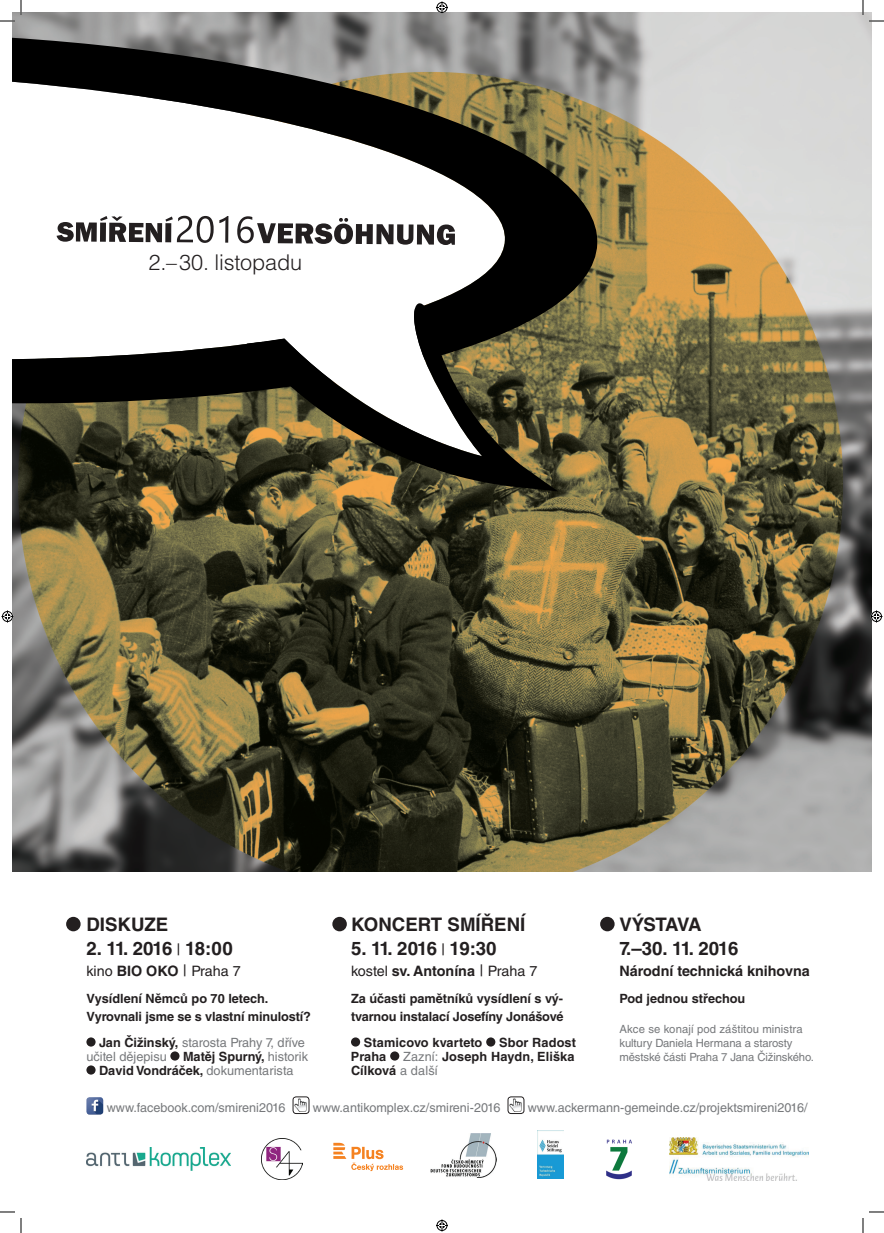
<style>
.page{position:relative;width:884px;height:1233px;background:#fff}
.page>*{position:absolute;margin:0;border:0;box-sizing:border-box;transform-origin:0 0}
.t1{font:300 21.7px "Helvetica LT Std";letter-spacing:-.01em;color:#231f20}
.t2{font:700 18.7px "Helvetica LT Std";letter-spacing:-.035em;color:#231f20}
.t3{font:700 18.7px "Helvetica LT Std";color:#231f20}
.t4{font:700 18.7px/23.7px "Helvetica LT Std";letter-spacing:-.05em;color:#231f20}
.t5{font:14.4px "Helvetica LT Std";color:#231f20}
.t6{font:700 14.4px "Helvetica LT Std";color:#231f20}
.t7{font:700 12.7px/17.2px "Helvetica LT Std";color:#231f20}
.t8{font:12.7px/14px "Helvetica LT Std";color:#76787b}
.t9{font:12.6px "Helvetica LT Std";color:#76787b}
.t10{font:11.3px/14.1px "Helvetica LT Std";letter-spacing:-.01em;color:#76787b}
.s1{font-weight:400;font-size:15.8px}
.s2{font-weight:700}
.s3{font-size:15.8px}
.s4{font-weight:700;color:#231f20}
.s5{font-weight:400;color:#76787b}
</style>
<div class="page">
<img style="left:12px;top:12px;width:859px;height:859px">
<div style="left:86px;top:1037px;width:10px;height:9px;background:#231f20;border-radius:50%"></div>
<div style="left:170px;top:1051px;width:9px;height:9px;background:#231f20;border-radius:50%"></div>
<div style="left:86px;top:1065px;width:10px;height:9px;background:#231f20;border-radius:50%"></div>
<div style="left:351px;top:1037px;width:9px;height:9px;background:#231f20;border-radius:50%"></div>
<div style="left:486px;top:1037px;width:9px;height:9px;background:#231f20;border-radius:50%"></div>
<div style="left:390px;top:1051px;width:9px;height:9px;background:#231f20;border-radius:50%"></div>
<div style="left:66px;top:917px;width:15px;height:14px;background:#231f20;border-radius:50%"></div>
<div style="left:332px;top:917px;width:15px;height:14px;background:#231f20;border-radius:50%"></div>
<div style="left:600px;top:917px;width:15px;height:14px;background:#231f20;border-radius:50%"></div>
<img style="left:86px;top:1097px;width:17px;height:17px">
<div style="left:293px;top:1096px;width:16px;height:17px;border:1px solid #231f20;border-radius:3px"></div>
<svg style="left:295px;top:1098px;width:11px;height:13px"></svg>
<div style="left:508px;top:1096px;width:16px;height:17px;border:1px solid #231f20;border-radius:3px"></div>
<svg style="left:510px;top:1098px;width:11px;height:13px"></svg>
<img style="left:430px;top:1133px;width:67px;height:44px">
<img style="left:669px;top:1137px;width:139px;height:43px">
<img style="left:537px;top:1130px;width:27px;height:48px">
<img style="left:262px;top:1138px;width:41px;height:41px">
<img style="left:86px;top:1147px;width:145px;height:23px">
<img style="left:606px;top:1139px;width:26px;height:41px">
<svg style="left:333px;top:1142px;width:70px;height:29px"></svg>
<svg style="left:12px;top:38px;width:589px;height:368px"></svg>
<svg style="left:226px;top:266px;width:256px;height:190px"></svg>
<svg style="left:247px;top:295px;width:311px;height:196px"></svg>
<svg style="left:0;top:1211px;width:15px;height:1px"></svg>
<svg style="left:869px;top:1211px;width:15px;height:1px"></svg>
<svg style="left:0;top:0;width:22px;height:22px"></svg>
<svg style="left:20px;top:1218px;width:2px;height:15px"></svg>
<svg style="left:862px;top:0;width:22px;height:22px"></svg>
<svg style="left:862px;top:1218px;width:2px;height:15px"></svg>
<svg style="left:436px;top:1px;width:12px;height:12px"></svg>
<svg style="left:436px;top:1219px;width:12px;height:12px"></svg>
<svg style="left:2px;top:610px;width:12px;height:12px"></svg>
<svg style="left:870px;top:610px;width:12px;height:12px"></svg>
<h1 class="t1" style="left:149px;top:249px;width:155px">2.–30. listopadu</h1>
<h2 class="t3" style="left:86px;top:913px;width:83px">DISKUZE</h2>
<h2 class="t2" style="left:86px;top:937px;width:148px">2. 11. 2016 <span class="s1">|</span> 18:00</h2>
<p class="t5" style="left:86px;top:962px;width:156px">kino <span class="s2">BIO OKO</span> <span class="s3">|</span> Praha 7</p>
<p class="t7" style="left:86px;top:990px;width:226px">Vysídlení Němců po 70 letech.<br>Vyrovnali jsme se s vlastní minulostí?</p>
<p class="t8" style="left:86px;top:1035px;width:220px;text-indent:13px"><span class="s4">Jan Čižinský,</span> starosta Prahy 7, dříve učitel dějepisu</p>
<p class="t7" style="left:99px;top:1049px;width:210px;line-height:14px;text-indent:84px">Matěj Spurný, <span class="s5">historik<br></span>David Vondráček, <span class="s5">dokumentarista</span></p>
<h2 class="t3" style="left:351px;top:913px;width:176px">KONCERT SMÍŘENÍ</h2>
<h2 class="t2" style="left:351px;top:937px;width:147px">5. 11. 2016 <span class="s1">|</span> 19:30</h2>
<p class="t5" style="left:351px;top:962px;width:188px">kostel <span class="s2">sv. Antonína</span> <span class="s3">|</span> Praha 7</p>
<p class="t7" style="left:351px;top:990px;width:214px">Za účasti pamětníků vysídlení s vý&shy;tvarnou instalací Josefíny Jonášové</p>
<p class="t7" style="left:364px;top:1033px;width:120px">Stamicovo kvarteto</p>
<p class="t7" style="left:499px;top:1033px;width:78px">Sbor Radost</p>
<p class="t7" style="left:351px;top:1047px;width:37px">Praha</p>
<p class="t7" style="left:351px;top:1049px;width:225px;line-height:14px;text-indent:52px"><span class="s5">Zazní:</span> Joseph Haydn, Eliška<br>Cílková <span class="s5">a další</span></p>
<h2 class="t4" style="left:619px;top:912px;width:120px">VÝSTAVA<br>7.–30. 11. 2016</h2>
<p class="t6" style="left:619px;top:962px;width:192px">Národní technická knihovna</p>
<p class="t7" style="left:619px;top:990px;width:127px">Pod jednou střechou</p>
<p class="t10" style="left:619px;top:1021px;width:196px">Akce se konají pod záštitou ministra kultury Daniela Hermana a starosty městské části Praha 7 Jana Čižinského.</p>
<p class="t9" style="left:107px;top:1100px;width:180px">www.facebook.com/smireni2016</p>
<p class="t9" style="left:313px;top:1100px;width:189px">www.antikomplex.cz/smireni-2016</p>
<p class="t9" style="left:528px;top:1100px;width:281px">www.ackermann-gemeinde.cz/projektsmireni2016/</p>
</div>
